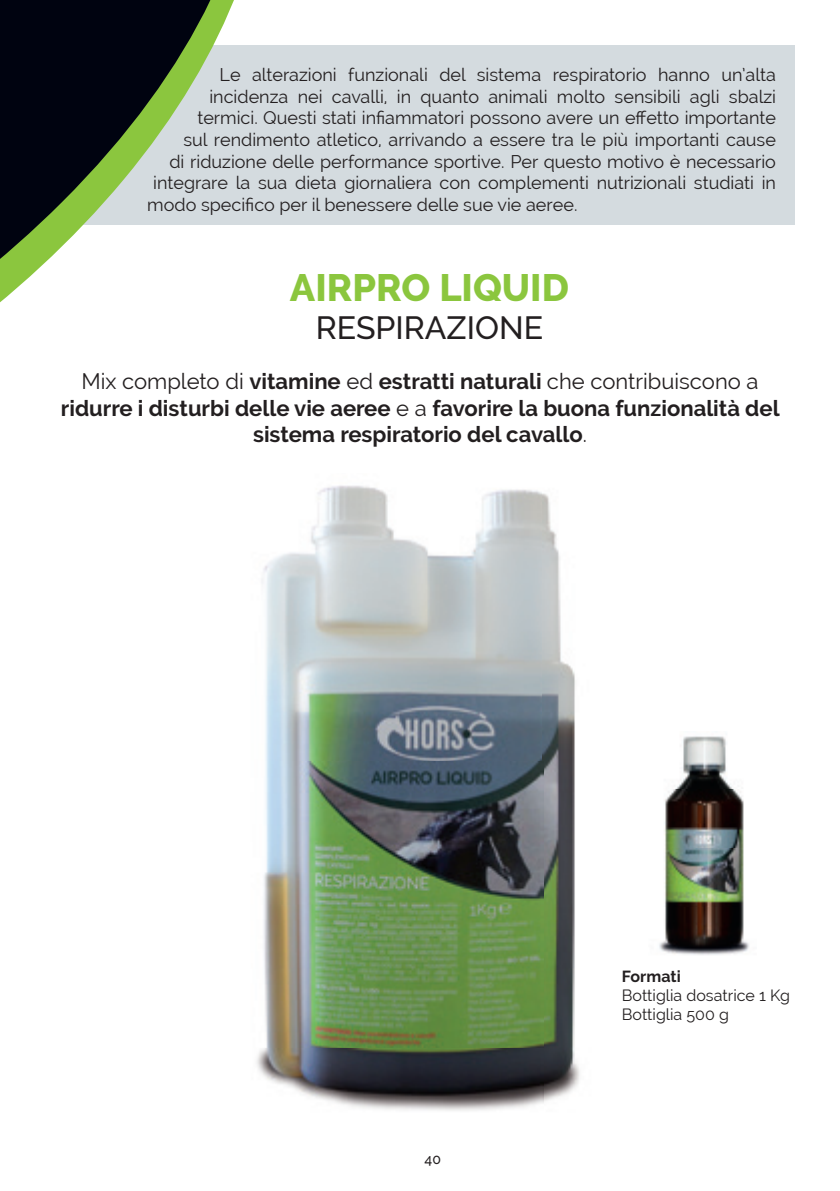
<style>
.page{position:relative;width:840px;height:1191px;background:#fff}
.page>*{position:absolute;margin:0;border:0;box-sizing:border-box;transform-origin:0 0}
.t1{font:800 38px "Raleway";color:#8bc63e}
.t2{font:500 32px "Raleway";color:#231f20}
.t3{font:700 22px/26.4px "Raleway";color:#231f20;text-align:center}
.t4{font:18px "Raleway";color:#231f20}
.t5{font:16px/19.2px "Raleway";color:#231f20}
.t6{font:700 16px "Raleway";color:#231f20}
.t7{font:500 14px "Raleway";color:#231f20}
.s1{font-weight:400}
</style>
<div class="page">
<div style="left:45px;top:45px;width:749px;height:179px;background:#d4dbdf"></div>
<img style="left:256px;top:485px;width:324px;height:626px">
<img style="left:659px;top:736px;width:91px;height:219px">
<svg style="left:0;top:0;width:276px;height:303px"></svg>
<p class="t4" style="left:219px;top:64px;width:557px">Le alterazioni funzionali del sistema respiratorio hanno un’alta</p>
<p class="t4" style="left:209px;top:86px;width:568px">incidenza nei cavalli, in quanto animali molto sensibili agli sbalzi</p>
<p class="t4" style="left:197px;top:108px;width:580px">termici. Questi stati infiammatori possono avere un effetto importante</p>
<p class="t4" style="left:183px;top:129px;width:593px">sul rendimento atletico, arrivando a essere tra le più importanti cause</p>
<p class="t4" style="left:169px;top:151px;width:608px">di riduzione delle performance sportive. Per questo motivo è necessario</p>
<p class="t4" style="left:153px;top:172px;width:624px">integrare la sua dieta giornaliera con complementi nutrizionali studiati in</p>
<p class="t4" style="left:147px;top:194px;width:431px">modo specifico per il benessere delle sue vie aeree.</p>
<h1 class="t1" style="left:290px;top:266px;width:280px">AIRPRO LIQUID</h1>
<h2 class="t2" style="left:315px;top:309px;width:229px">RESPIRAZIONE</h2>
<p class="t3" style="left:61px;top:368px;width:719px"><span class="s1">Mix completo di</span> vitamine <span class="s1">ed</span> estratti naturali <span class="s1">che contribuiscono a </span>ridurre i disturbi delle vie aeree <span class="s1">e a</span> favorire la buona funzionalità del sistema respiratorio del cavallo<span class="s1">.</span></p>
<p class="t7" style="left:424px;top:1151px;width:18px">40</p>
<p class="t6" style="left:621px;top:966px;width:60px">Formati</p>
<p class="t5" style="left:621px;top:985px;width:170px">Bottiglia dosatrice 1 Kg<br>Bottiglia 500 g</p>
</div>
